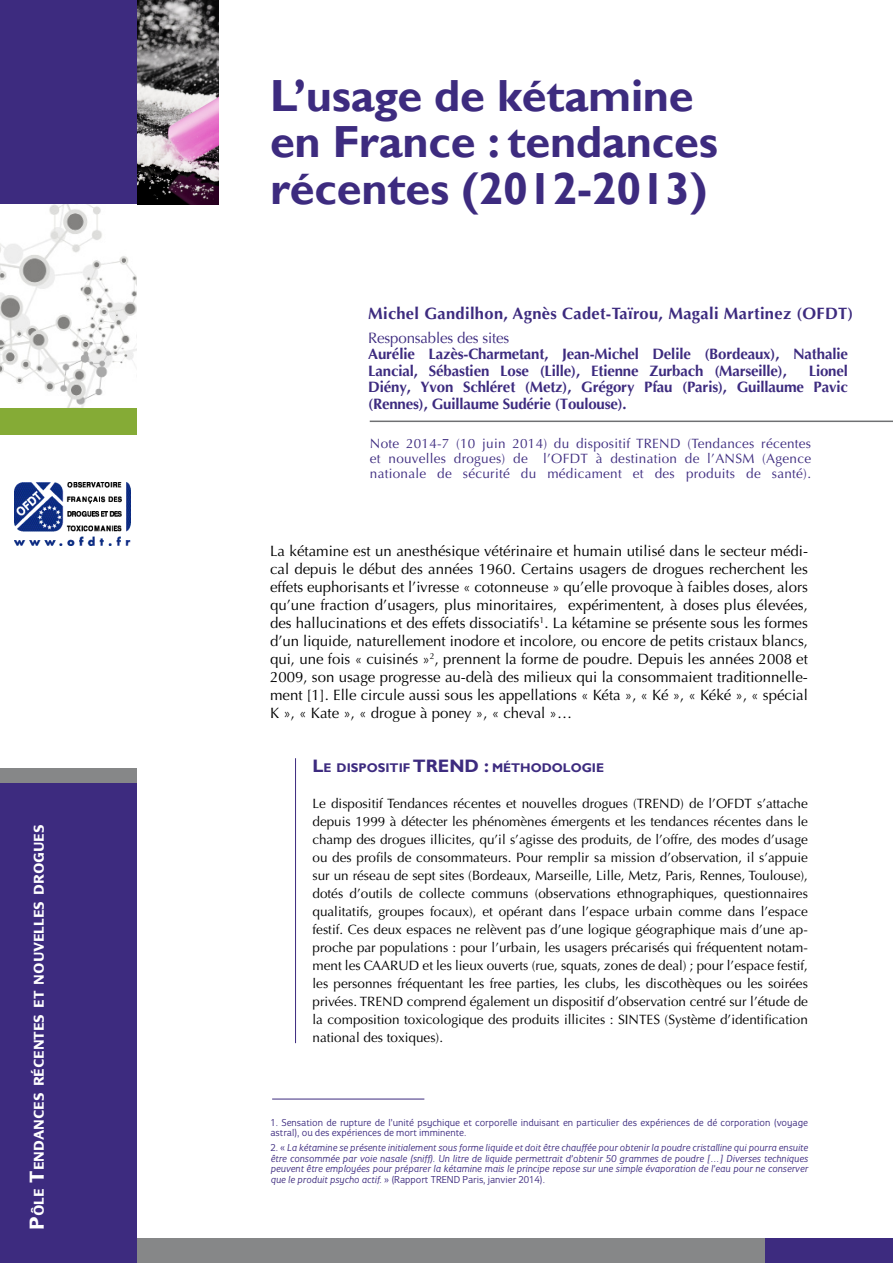
<style>
.page{position:relative;width:893px;height:1263px;background:#fff}
.page>*{position:absolute;margin:0;border:0;box-sizing:border-box;transform-origin:0 0}
.t1{font:700 45px/46.5px "Gill Sans";letter-spacing:-.005em;color:#3d2b7f}
.t2{font:700 16.5px "Optima LT Std";letter-spacing:.02em;color:#3d2b7f}
.t3{font:15px/18px "Optima LT Std";color:#000;text-align:justify}
.t4{font:700 15px/16.5px "Optima";letter-spacing:-.01em;color:#3d2b7f}
.t5{font:15px "Optima";letter-spacing:-.01em;color:#3d2b7f}
.t6{font:700 14.7px "Eurocrat";color:#fff}
.t7{font:13.5px/18px "Optima LT Std";color:#000;text-align:justify}
.t8{font:13.5px/15px "Optima LT Std";letter-spacing:.02em;color:#3d2b7f;text-align:justify}
.t9{font:700 12.6px "Gill Sans";color:#3d2b7f}
.t10{font:italic 10.5px/10.5px "Eurocrat";color:#3d2b7f;text-align:justify}
.t11{font:10.5px/10.5px "Eurocrat";color:#3d2b7f}
.s1{font-size:21px}
.s2{font-size:18px}
.s3{font-style:normal}
</style>
<div class="page">
<div style="left:136px;top:1238px;width:634px;height:25px;background:#868788"></div>
<img style="left:136px;top:0;width:82px;height:204px">
<div style="left:0;top:776px;width:136px;height:487px;background:#3d2b7f"></div>
<div style="left:0;top:0;width:136px;height:204px;background:#3d2b7f"></div>
<div style="left:765px;top:1238px;width:128px;height:25px;background:#3d2b7f"></div>
<img style="left:15px;top:483px;width:116px;height:63px">
<hr style="left:370px;top:421px;width:523px;height:1px;background:#6f7072">
<div style="left:0;top:769px;width:136px;height:14px;background:#868788"></div>
<img style="left:0;top:204px;width:136px;height:204px">
<div style="left:0;top:408px;width:136px;height:26px;background:#85ab36"></div>
<hr style="left:295px;top:758px;width:1px;height:285px;background:#3d2b7f">
<hr style="left:272px;top:1099px;width:152px;height:1px;background:#3d2b7f">
<p class="t6" style="left:30px;top:1230px;width:407px;rotate:-90deg"><span class="s1">P</span>ôle <span class="s1">T</span>endances récentes et nouvelles drogues</p>
<h1 class="t1" style="left:270px;top:74px;width:449px">L’usage de kétamine en France : tendances récentes (2012-2013)</h1>
<p class="t2" style="left:368px;top:304px;width:486px">Michel Gandilhon, Agnès Cadet-Taïrou, Magali Martinez (OFDT)</p>
<p class="t5" style="left:368px;top:328px;width:143px">Responsables des sites</p>
<p class="t4" style="left:368px;top:346px;width:481px">Aurélie Lazès-Charmetant, Jean-Michel Delile (Bordeaux), Nathalie<br>Lancial, Sébastien Lose (Lille), Etienne Zurbach (Marseille),</p>
<p class="t4" style="left:368px;top:363px;width:481px;text-align:justify;text-indent:440px">Lionel Diény, Yvon Schléret (Metz), Grégory Pfau (Paris), Guillaume Pavic (Rennes), Guillaume Sudérie (Toulouse).</p>
<p class="t8" style="left:370px;top:436px;width:443px">Note 2014-7 (10 juin 2014) du dispositif TREND (Tendances récentes et nouvelles drogues) de l’OFDT à destination de l’ANSM (Agence nationale de sécurité du médicament et des produits de santé).</p>
<p class="t3" style="left:270px;top:542px;width:539px">La kétamine est un anesthésique vétérinaire et humain utilisé dans le secteur médi&shy;cal depuis le début des années 1960. Certains usagers de drogues recherchent les effets euphorisants et l’ivresse « cotonneuse » qu’elle provoque à faibles doses, alors qu’une fraction d’usagers, plus minoritaires, expérimentent, à doses plus élevées, des hallucinations et des effets dissociatifs<sup>1</sup>. La kétamine se présente sous les formes d’un liquide, naturellement inodore et incolore, ou encore de petits cristaux blancs, qui, une fois « cuisinés »<sup>2</sup>, prennent la forme de poudre. Depuis les années 2008 et 2009, son usage progresse au-delà des milieux qui la consommaient traditionnelle&shy;ment [1]. Elle circule aussi sous les appellations « Kéta », « Ké », « Kéké », « spécial K », « Kate », « drogue à poney », « cheval »…</p>
<p class="t9" style="left:313px;top:760px;width:293px"><span class="s2">L</span>E DISPOSITIF <span class="s2">TREND :</span> MÉTHODOLOGIE</p>
<p class="t7" style="left:313px;top:795px;width:497px">Le dispositif Tendances récentes et nouvelles drogues (TREND) de l’OFDT s’attache depuis 1999 à détecter les phénomènes émergents et les tendances récentes dans le champ des drogues illicites, qu’il s’agisse des produits, de l’offre, des modes d’usage ou des profils de consommateurs. Pour remplir sa mission d’observation, il s’appuie sur un réseau de sept sites (Bordeaux, Marseille, Lille, Metz, Paris, Rennes, Toulouse), dotés d’outils de collecte communs (observations ethnographiques, questionnaires qualitatifs, groupes focaux), et opérant dans l’espace urbain comme dans l’espace festif. Ces deux espaces ne relèvent pas d’une logique géographique mais d’une ap&shy;proche par populations : pour l’urbain, les usagers précarisés qui fréquentent notam&shy;ment les CAARUD et les lieux ouverts (rue, squats, zones de deal) ; pour l’espace festif, les personnes fréquentant les free parties, les clubs, les discothèques ou les soirées privées. TREND comprend également un dispositif d’observation centré sur l’étude de la composition toxicologique des produits illicites : SINTES (Système d’identification national des toxiques).</p>
<p class="t11" style="left:270px;top:1117px;width:539px">1. Sensation de rupture de l’unité psychique et corporelle induisant en particulier des expériences de dé corporation (voyage astral), ou des expériences de mort imminente.</p>
<p class="t10" style="left:270px;top:1142px;width:539px"><span class="s3">2. «</span> La kétamine se présente initialement sous forme liquide et doit être chauffée pour obtenir la poudre cristalline qui pourra ensuite être consommée par voie nasale (sniff). Un litre de liquide permettrait d’obtenir 50 grammes de poudre […] Diverses techniques peuvent être employées pour préparer la kétamine mais le principe repose sur une simple évaporation de l’eau pour ne conserver que le produit psycho actif. <span class="s3">» (Rapport TREND Paris, janvier 2014).</span></p>
</div>
